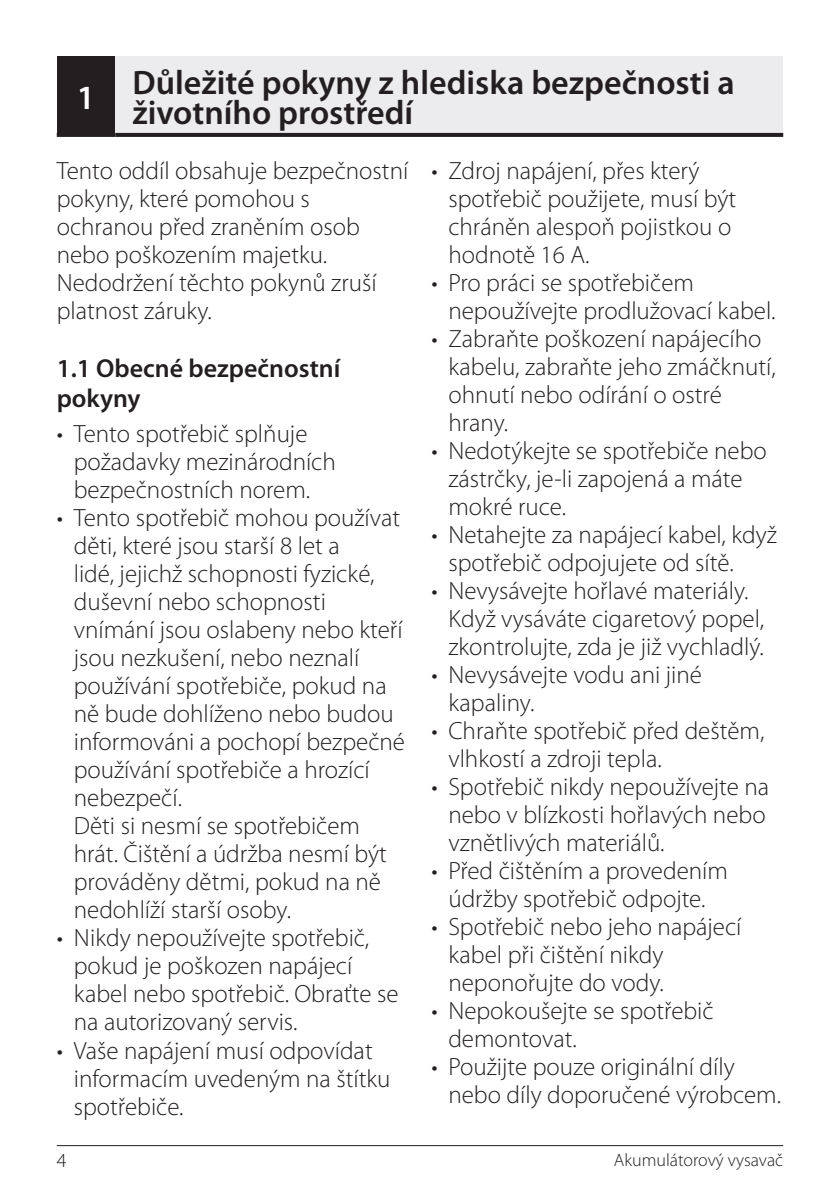
<style>
.page{position:relative;width:840px;height:1191px;background:#fff}
.page>*{position:absolute;margin:0;border:0;box-sizing:border-box;transform-origin:0 0}
.Nadpis_17{font:600 34px/30px "Myriad Pro";color:#231f20}
.Nadpis_17-2{font:600 34px "Myriad Pro";color:#fff}
.Podnadpis_13{font:600 26px/30px "Myriad Pro";color:#231f20}
.Odsadený_12_5{font:300 25px/28px "Myriad Pro";color:#231f20}
.Základný_12_5{font:300 25px/28px "Myriad Pro";color:#231f20}
.t1{font:300 20px "Myriad Pro";color:#231f20}
.t2{font:300 18px "Myriad Pro";color:#231f20}
</style>
<div class="page">
<hr style="left:57px;top:1145px;width:725px;height:1px;background:#231f20">
<div style="left:57px;top:57px;width:58px;height:78px;background:#231f20"></div>
<div style="left:115px;top:57px;width:667px;height:78px;background:#ececee"></div>
<svg style="left:57px;top:135px;width:58px;height:2px"></svg>
<svg style="left:115px;top:133px;width:667px;height:4px;background:#272324"></svg>
<p class="Nadpis_17" style="left:132px;top:66px;width:603px">Důležité pokyny z hlediska bezpečnosti a životního prostředí</p>
<p class="Základný_12_5" style="left:57px;top:157px;width:353px">Tento oddíl obsahuje bezpečnostní pokyny, které pomohou s ochranou před zraněním osob nebo poškozením majetku.</p>
<p class="Základný_12_5" style="left:57px;top:269px;width:321px">Nedodržení těchto pokynů zruší platnost záruky.</p>
<p class="Podnadpis_13" style="left:57px;top:353px;width:285px">1.1 Obecné bezpečnostní pokyny</p>
<p class="Odsadený_12_5" style="left:74px;top:420px;width:263px;text-indent:-17px">• Tento spotřebič splňuje požadavky mezinárodních bezpečnostních norem.</p>
<p class="Odsadený_12_5" style="left:74px;top:504px;width:332px;text-indent:-17px">• Tento spotřebič mohou používat děti, které jsou starší 8 let a<br>lidé, jejichž schopnosti fyzické, duševní nebo schopnosti vnímání jsou oslabeny nebo kteří jsou nezkušení, nebo neznalí používání spotřebiče, pokud na ně bude dohlíženo nebo budou informováni a pochopí bezpečné používání spotřebiče a hrozící nebezpečí.</p>
<p class="Odsadený_12_5" style="left:74px;top:812px;width:314px">Děti si nesmí se spotřebičem hrát. Čištění a údržba nesmí být prováděny dětmi, pokud na ně nedohlíží starší osoby.</p>
<p class="Odsadený_12_5" style="left:74px;top:924px;width:326px;text-indent:-17px">• Nikdy nepoužívejte spotřebič, pokud je poškozen napájecí kabel nebo spotřebič. Obraťte se na autorizovaný servis.</p>
<p class="Odsadený_12_5" style="left:74px;top:1036px;width:318px;text-indent:-17px">• Vaše napájení musí odpovídat informacím uvedeným na štítku spotřebiče.</p>
<p class="Nadpis_17-2" style="left:77px;top:75px;width:20px">1</p>
<p class="Odsadený_12_5" style="left:448px;top:157px;width:289px;text-indent:-17px">• Zdroj napájení, přes který spotřebič použijete, musí být chráněn alespoň pojistkou o hodnotě 16 A.</p>
<p class="Odsadený_12_5" style="left:448px;top:269px;width:328px;text-indent:-17px">• Pro práci se spotřebičem nepoužívejte prodlužovací kabel.</p>
<p class="Odsadený_12_5" style="left:448px;top:325px;width:329px;text-indent:-17px">• Zabraňte poškození napájecího kabelu, zabraňte jeho zmáčknutí, ohnutí nebo odírání o ostré hrany.</p>
<p class="Odsadený_12_5" style="left:448px;top:437px;width:320px;text-indent:-17px">• Nedotýkejte se spotřebiče nebo zástrčky, je-li zapojená a máte mokré ruce.</p>
<p class="Odsadený_12_5" style="left:448px;top:521px;width:330px;text-indent:-17px">• Netahejte za napájecí kabel, když spotřebič odpojujete od sítě.</p>
<p class="Odsadený_12_5" style="left:448px;top:577px;width:317px;text-indent:-17px">• Nevysávejte hořlavé materiály.<br>Když vysáváte cigaretový popel, zkontrolujte, zda je již vychladlý.</p>
<p class="Odsadený_12_5" style="left:448px;top:661px;width:255px;text-indent:-17px">• Nevysávejte vodu ani jiné kapaliny.</p>
<p class="Odsadený_12_5" style="left:448px;top:717px;width:317px;text-indent:-17px">• Chraňte spotřebič před deštěm, vlhkostí a zdroji tepla.</p>
<p class="Odsadený_12_5" style="left:448px;top:773px;width:322px;text-indent:-17px">• Spotřebič nikdy nepoužívejte na nebo v blízkosti hořlavých nebo vznětlivých materiálů.</p>
<p class="Odsadený_12_5" style="left:431px;top:857px;width:298px;text-align:center">• Před čištěním a provedením údržby spotřebič odpojte.</p>
<p class="Odsadený_12_5" style="left:448px;top:913px;width:294px;text-indent:-17px">• Spotřebič nebo jeho napájecí kabel při čištění nikdy neponořujte do vody.</p>
<p class="Odsadený_12_5" style="left:448px;top:997px;width:267px;text-indent:-17px">• Nepokoušejte se spotřebič demontovat.</p>
<p class="Odsadený_12_5" style="left:448px;top:1053px;width:334px;text-indent:-17px">• Použijte pouze originální díly nebo díly doporučené výrobcem.</p>
<p class="t1" style="left:57px;top:1149px;width:11px">4</p>
<p class="t2" style="left:613px;top:1150px;width:171px">Akumulátorový vysavač</p>
</div>
